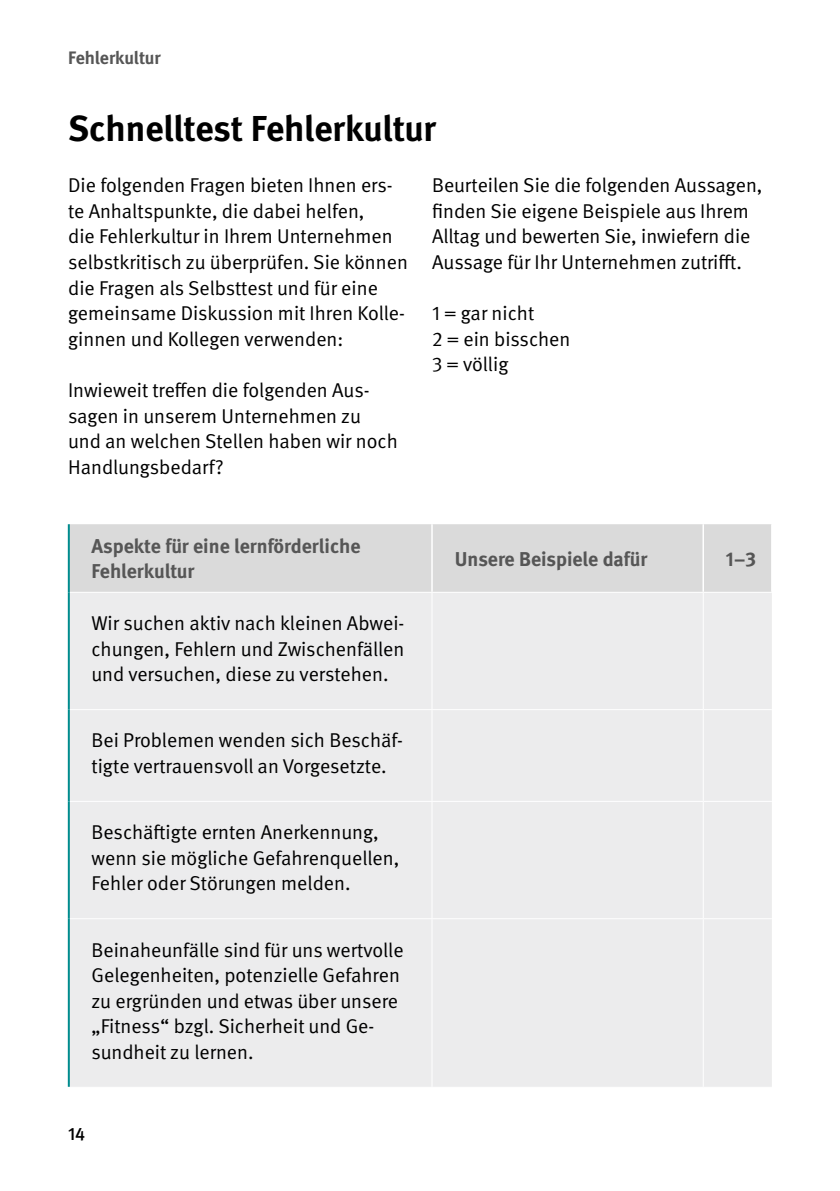
<style>
.page{position:relative;width:840px;height:1191px;background:#fff}
.page>*{position:absolute;margin:0;border:0;box-sizing:border-box;transform-origin:0 0}
._01_Überschriften_18pt_Überschrift{font:700 36px "DGUV Meta";letter-spacing:-.005em;color:#000}
._02_Fließtext_10pt_Fließtext{font:20px/25.6px "DGUV Meta";color:#000}
._02_Fließtext_10pt_Auto-Bullets{font:20px/25.6px "DGUV Meta";color:#000}
._02_Fließtext_10pt_Fließtext-2{font:700 20px/25.6px "DGUV Meta";color:#565656}
.t1{font:700 18px "DGUV Meta";letter-spacing:-.005em;color:#565656}
.t2{font:500 18px "DGUV Meta";color:#000}
</style>
<div class="page">
<div style="left:70px;top:524px;width:700px;height:68px;background:#dadada"></div>
<div style="left:70px;top:593px;width:701px;height:493px;background:#ececed"></div>
<hr style="left:431px;top:524px;width:1px;height:68px;background:#fff">
<hr style="left:702px;top:524px;width:1px;height:68px;background:#fff">
<hr style="left:431px;top:593px;width:1px;height:116px;background:#fff">
<hr style="left:702px;top:593px;width:1px;height:116px;background:#fff">
<hr style="left:70px;top:709px;width:362px;height:1px;background:#fff">
<hr style="left:432px;top:709px;width:270px;height:1px;background:#fff">
<hr style="left:431px;top:710px;width:1px;height:91px;background:#fff">
<hr style="left:702px;top:709px;width:69px;height:1px;background:#fff">
<hr style="left:702px;top:710px;width:1px;height:91px;background:#fff">
<hr style="left:70px;top:801px;width:362px;height:1px;background:#fff">
<hr style="left:432px;top:801px;width:270px;height:1px;background:#fff">
<hr style="left:431px;top:802px;width:1px;height:116px;background:#fff">
<hr style="left:702px;top:801px;width:69px;height:1px;background:#fff">
<hr style="left:702px;top:802px;width:1px;height:116px;background:#fff">
<hr style="left:70px;top:918px;width:362px;height:1px;background:#fff">
<hr style="left:432px;top:918px;width:270px;height:1px;background:#fff">
<hr style="left:431px;top:919px;width:1px;height:167px;background:#fff">
<hr style="left:702px;top:918px;width:69px;height:1px;background:#fff">
<hr style="left:702px;top:919px;width:1px;height:167px;background:#fff">
<hr style="left:68px;top:524px;width:2px;height:68px;background:#008c8e">
<hr style="left:68px;top:592px;width:2px;height:117px;background:#008c8e">
<hr style="left:68px;top:709px;width:2px;height:92px;background:#008c8e">
<hr style="left:68px;top:801px;width:2px;height:117px;background:#008c8e">
<hr style="left:68px;top:918px;width:2px;height:168px;background:#008c8e">
<p class="t1" style="left:68px;top:47px;width:94px">Fehlerkultur</p>
<h1 class="_01_Überschriften_18pt_Überschrift" style="left:68px;top:107px;width:369px">Schnelltest Fehlerkultur</h1>
<p class="_02_Fließtext_10pt_Fließtext" style="left:68px;top:173px;width:341px">Die folgenden Fragen bieten Ihnen ers&shy;te Anhaltspunkte, die dabei helfen,<br>die Fehlerkultur in Ihrem Unternehmen selbstkritisch zu überprüfen. Sie können die Fragen als Selbsttest und für eine gemeinsame Diskussion mit Ihren Kolle&shy;ginnen und Kollegen verwenden:</p>
<p class="_02_Fließtext_10pt_Fließtext" style="left:68px;top:378px;width:331px">Inwieweit treffen die folgenden Aus&shy;sagen in unserem Unternehmen zu und an welchen Stellen haben wir noch<br>Handlungsbedarf?</p>
<p class="_02_Fließtext_10pt_Fließtext" style="left:432px;top:173px;width:332px">Beurteilen Sie die folgenden Aussagen, finden Sie eigene Beispiele aus Ihrem Alltag und bewerten Sie, inwiefern die Aussage für Ihr Unternehmen zutrifft.</p>
<p class="_02_Fließtext_10pt_Fließtext" style="left:432px;top:301px;width:140px">1 = gar nicht<br>2 = ein bisschen<br>3 = völlig</p>
<p class="_02_Fließtext_10pt_Fließtext-2" style="left:91px;top:533px;width:270px">Aspekte für eine lernförderliche<br>Fehlerkultur</p>
<p class="_02_Fließtext_10pt_Auto-Bullets" style="left:91px;top:611px;width:314px;text-align:justify">Wir suchen aktiv nach kleinen Abwei&shy;chungen, Fehlern und Zwischenfällen und versuchen, diese zu verstehen.</p>
<p class="_02_Fließtext_10pt_Auto-Bullets" style="left:91px;top:728px;width:313px">Bei Problemen wenden sich Beschäf&shy;tigte vertrauensvoll an Vorgesetzte.</p>
<p class="_02_Fließtext_10pt_Auto-Bullets" style="left:91px;top:820px;width:309px">Beschäftigte ernten Anerkennung, wenn sie mögliche Gefahrenquellen,<br>Fehler oder Störungen melden.</p>
<p class="_02_Fließtext_10pt_Auto-Bullets" style="left:91px;top:937px;width:313px">Beinaheunfälle sind für uns wertvolle Gelegenheiten, potenzielle Gefahren zu ergründen und etwas über unsere „Fitness“ bzgl. Sicherheit und Ge&shy;sundheit zu lernen.</p>
<p class="t2" style="left:68px;top:1123px;width:19px">14</p>
<p class="_02_Fließtext_10pt_Fließtext-2" style="left:454px;top:546px;width:194px">Unsere Beispiele dafür</p>
<p class="_02_Fließtext_10pt_Fließtext-2" style="left:725px;top:546px;width:32px">1–3</p>
</div>
